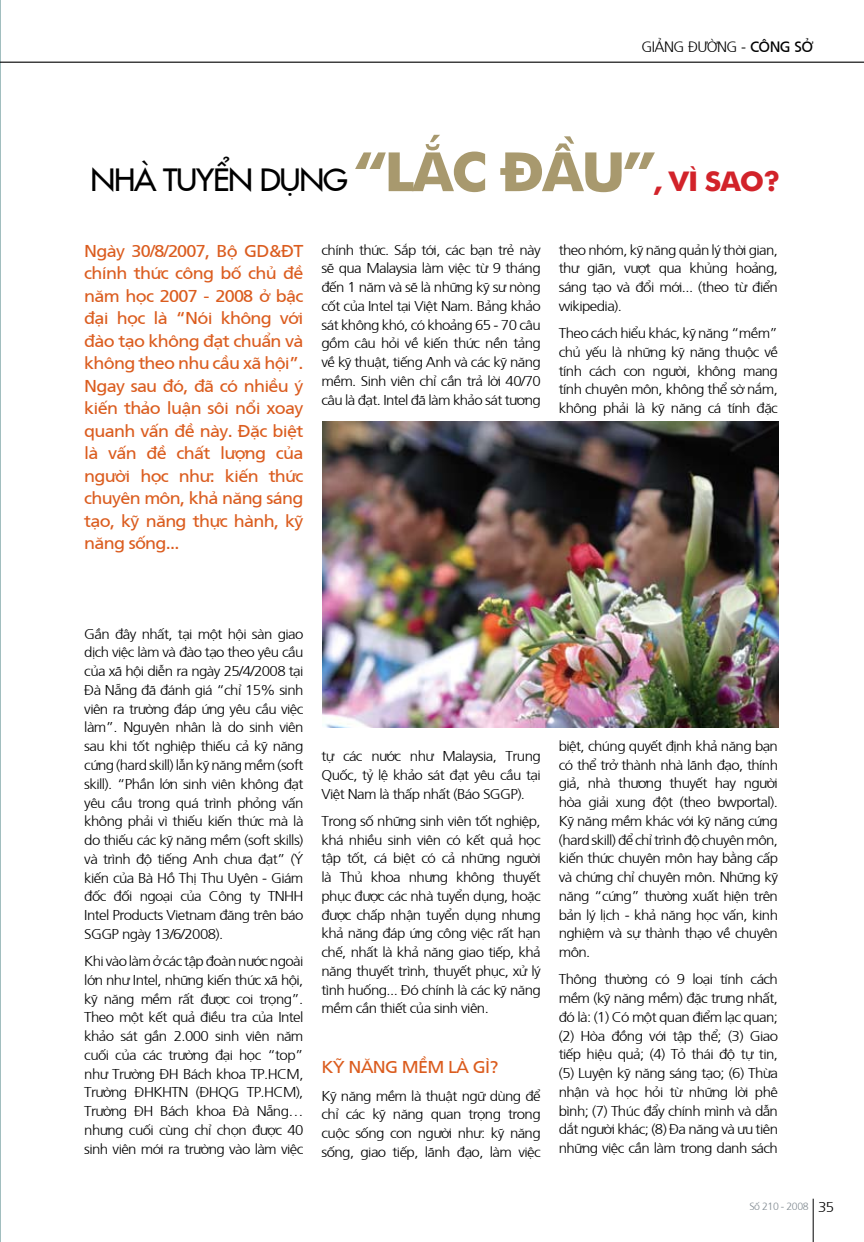
<style>
.page{position:relative;width:864px;height:1242px;background:#fff}
.page>*{position:absolute;margin:0;border:0;box-sizing:border-box;transform-origin:0 0}
.t1{font:30px "Fujiyama";letter-spacing:-.04em;color:#000;scale:1.05 1}
.t2{font:17.1px/22.5px "Frutiger";letter-spacing:-.04em;color:#db5c1e;scale:1.05 1}
.t3{font:300 15px "Frutiger";letter-spacing:-.04em;color:#000}
.t4{font:300 14.25px/18.8px "Frutiger";letter-spacing:-.04em;color:#000;text-align:justify;scale:1.05 1}
.t5{font:300 10.5px "Frutiger";letter-spacing:-.04em;color:#828b92}
.s1{font-weight:400}
.s2{font-family:"Futura";font-weight:700;font-size:54.15px;color:#a8996e}
.s3{font-family:"Futura";font-weight:700;font-size:27px;color:#d2232a}
.s4{font-size:14.25px;color:#000}
</style>
<div class="page">
<hr style="left:0;top:0;width:1px;height:1242px;background:#77a1a3">
<svg style="left:811px;top:61px;width:52px;height:1px"></svg>
<img style="left:322px;top:421px;width:456px;height:307px">
<hr style="left:812px;top:1198px;width:1px;height:44px;background:#000">
<hr style="left:0;top:62px;width:863px;height:1px;background:#000">
<p class="t3" style="left:641px;top:36px;width:170px">giảng đường - <span class="s1">công sở</span></p>
<h1 class="t1" style="left:90px;top:156px;width:658px">NHÀ TUYỂN DỤNG <span class="s2">“LẮC ĐẦU”</span><span class="s3">, VÌ SAO?</span></h1>
<p class="t2" style="left:84px;top:238px;width:210px">N gày 30/8/2007, Bộ GD&amp;ĐT chính thức công bố chủ đề năm học 2007 - 2008 ở bậc đại học là “Nói không với đào tạo không đạt chuẩn và không theo nhu cầu xã hội”.<br>Ngay sau đó, đã có nhiều ý kiến thảo luận sôi nổi xoay quanh vấn đề này. Đặc biệt là vấn đề chất lượng của người học như: kiến thức chuyên môn, khả năng sáng tạo, kỹ năng thực hành, kỹ năng sống...</p>
<p class="t4" style="left:321px;top:239px;width:210px">chính thức. Sắp tới, các bạn trẻ này sẽ qua Malaysia làm việc từ 9 tháng đến 1 năm và sẽ là những kỹ sư nòng cốt của Intel tại Việt Nam. Bảng khảo sát không khó, có khoảng 65 - 70 câu gồm câu hỏi về kiến thức nền tảng về kỹ thuật, tiếng Anh và các kỹ năng mềm. Sinh viên chỉ cần trả lời 40/70 câu là đạt. Intel đã làm khảo sát tương</p>
<p class="t4" style="left:558px;top:239px;width:210px">theo nhóm, kỹ năng quản lý thời gian, thư giãn, vượt qua khủng hoảng, sáng tạo và đổi mới... (theo từ điển wikipedia).</p>
<p class="t4" style="left:558px;top:323px;width:210px">Theo cách hiểu khác, kỹ năng “mềm” chủ yếu là những kỹ năng thuộc về tính cách con người, không mang tính chuyên môn, không thể sờ nắm, không phải là kỹ năng cá tính đặc</p>
<p class="t4" style="left:84px;top:623px;width:210px;text-align:left">Gần đây nhất, tại một hội sàn giao dịch việc làm và đào tạo theo yêu cầu của xã hội diễn ra ngày 25/4/2008 tại<br>Đà Nẵng đã đánh giá “chỉ 15% sinh viên ra trường đáp ứng yêu cầu việc làm”. Nguyên nhân là do sinh viên sau khi tốt nghiệp thiếu cả kỹ năng cứng (hard skill) lẫn kỹ năng mềm (soft skill). “Phần lớn sinh viên không đạt yêu cầu trong quá trình phỏng vấn không phải vì thiếu kiến thức mà là do thiếu các kỹ năng mềm (soft skills) và trình độ tiếng Anh chưa đạt” (Ý kiến của Bà Hồ Thị Thu Uyên - Giám đốc đối ngoại của Công ty TNHH<br>Intel Products Vietnam đăng trên báo<br>SGG P ngày 13/6/2008).</p>
<p class="t4" style="left:84px;top:950px;width:210px">Khi vào làm ở các tập đoàn nước ngoài lớn như Intel, những kiến thức xã hội, kỹ năng mềm rất được coi trọng”.<br>Theo một kết quả điều tra của Intel khảo sát gần 2.000 sinh viên năm cuối của các trường đại học “top” như Trường ĐH Bách khoa TP.HC M, Trường ĐHKH</p>
<p class="t4" style="left:84px;top:1082px;width:210px;text-indent:87px">TN (ĐHQG TP.HC M), Trường ĐH Bách khoa Đà Nẵng… nhưng cuối cùng chỉ chọn được 40 sinh viên mới ra trường vào làm việc</p>
<p class="t4" style="left:321px;top:746px;width:210px">tự các nước như Malaysia, Trung Quốc, tỷ lệ khảo sát đạt yêu cầu tại Việt Nam là thấp nhất (Báo SGG P).</p>
<p class="t4" style="left:321px;top:810px;width:210px">Trong số những sinh viên tốt nghiệp, khá nhiều sinh viên có kết quả học tập tốt, cá biệt có cả những người là Thủ khoa nhưng không thuyết phục được các nhà tuyển dụng, hoặc được chấp nhận tuyển dụng nhưng khả năng đáp ứng công việc rất hạn chế, nhất là khả năng giao tiếp, khả năng thuyết trình, thuyết phục, xử lý tình huống... Đó chính là các kỹ năng mềm cần thiết của sinh viên.</p>
<p class="t2" style="left:321px;top:1055px;width:170px">Kỹ năng mềm là gì?</p>
<p class="t4" style="left:321px;top:1085px;width:210px">Kỹ năng mềm là thuật ngữ dùng để chỉ các kỹ năng quan trọng trong cuộc sống con người như: kỹ năng sống, giao tiếp, lãnh đạo, làm việc</p>
<p class="t4" style="left:558px;top:735px;width:210px">biệt, chúng quyết định khả năng bạn có thể trở thành nhà lãnh đạo, thính giả, nhà thương thuyết hay người hòa giải xung đột (theo bwportal).<br>Kỹ năng mềm khác với kỹ năng cứng (hard skill) để chỉ trình độ chuyên môn, kiến thức chuyên môn hay bằng cấp và chứng chỉ chuyên môn. Những kỹ năng “cứng” thường xuất hiện trên bản lý lịch - khả năng học vấn, kinh nghiệm và sự thành thạo về chuyên môn.</p>
<p class="t4" style="left:558px;top:969px;width:210px">Thông thường có 9 loại tính cách mềm (kỹ năng mềm) đặc trưng nhất, đó là: (1) Có một quan điểm lạc quan; (2) Hòa đồng với tập thể; (3) Giao tiếp hiệu quả; (4) Tỏ thái độ tự tin, (5) Luyện kỹ năng sáng tạo; (6) Thừa nhận và học hỏi từ những lời phê bình; (7) Thúc đẩy chính mình và dẫn dắt người khác; (8) Đa năng và ưu tiên những việc cần làm trong danh sách</p>
<p class="t5" style="left:749px;top:1199px;width:86px">Số 210 - 2008 <span class="s4">35</span></p>
</div>
